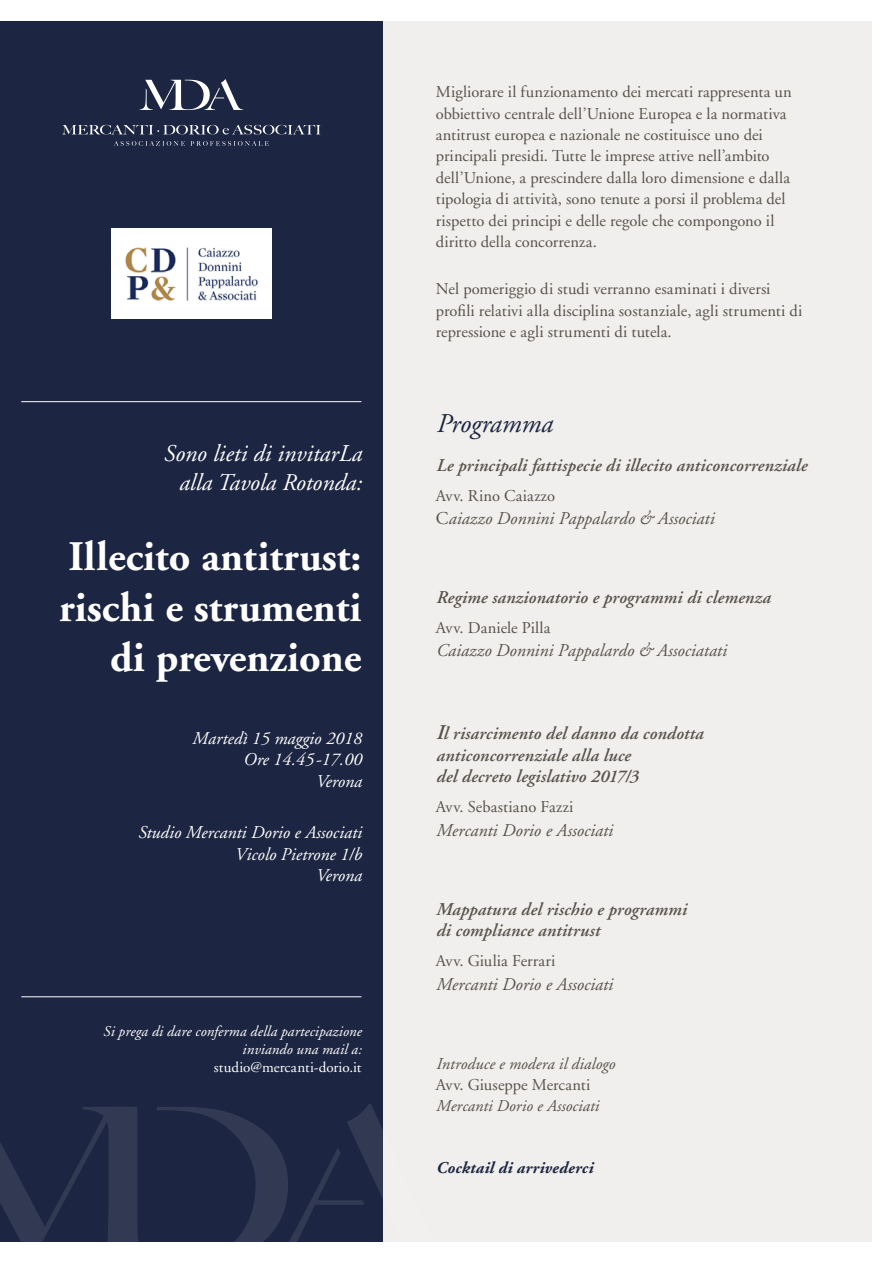
<style>
.page{position:relative;width:893px;height:1263px;background:#fff}
.page>*{position:absolute;margin:0;border:0;box-sizing:border-box;transform-origin:0 0}
.t1{font:700 42px/50.4px "Adobe Garamond";color:#fff;text-align:right}
.t2{font:italic 27px "Adobe Garamond";color:#1c2541}
.t3{font:italic 24px/28.8px "Adobe Garamond";color:#fff;text-align:right}
.t4{font:italic 600 18px/21.6px "Adobe Garamond";letter-spacing:.005em;color:#58524a}
.t5{font:italic 18px "Adobe Garamond";color:#58524a}
.t6{font:italic 18px/21.6px "Adobe Garamond";color:#fff;text-align:right}
.t7{font:16.5px/21.5px "Adobe Garamond";letter-spacing:.005em;color:#58524a}
.t8{font:italic 16.5px "Adobe Garamond";letter-spacing:.005em;color:#58524a}
.t9{font:italic 700 16.5px "Adobe Garamond";letter-spacing:.015em;color:#1c2541}
.t10{font:italic 15px/18px "Adobe Garamond";letter-spacing:.01em;color:#fff;text-align:right}
.t11{font:15px "Adobe Garamond";color:#fff}
.s1{font-style:normal}
.s2{font-size:21px}
</style>
<div class="page">
<div style="left:383px;top:21px;width:489px;height:1221px;background:#f0efed"></div>
<div style="left:0;top:21px;width:383px;height:1221px;background:#1c2541"></div>
<svg style="left:62px;top:79px;width:259px;height:67px"></svg>
<hr style="left:21px;top:996px;width:340px;height:1px;background:#fff">
<hr style="left:21px;top:401px;width:340px;height:1px;background:#fff">
<svg style="left:0;top:1104px;width:383px;height:138px"></svg>
<img style="left:111px;top:229px;width:160px;height:89px">
<h3 class="t3" style="left:163px;top:440px;width:200px">Sono lieti di invitarLa alla Tavola Rotonda:</h3>
<h1 class="t1" style="left:59px;top:532px;width:304px">Illecito antitrust: rischi e strumenti di prevenzione</h1>
<p class="t6" style="left:192px;top:728px;width:171px">Martedì 15 maggio 2018<br>Ore 14.45-17.00<br>Verona</p>
<p class="t6" style="left:138px;top:822px;width:225px">Studio Mercanti Dorio e Associati<br>Vicolo Pietrone 1/b<br>Verona</p>
<p class="t10" style="left:103px;top:1023px;width:260px">Si prega di dare conferma della partecipazione inviando una mail a:</p>
<p class="t11" style="left:214px;top:1059px;width:149px">studio@mercanti-dorio.it</p>
<p class="t7" style="left:436px;top:82px;width:358px">Migliorare il funzionamento dei mercati rappresenta un obbiettivo centrale dell’Unione Europea e la normativa antitrust europea e nazionale ne costituisce uno dei principali presidi. Tutte le imprese attive nell’ambito dell’Unione, a prescindere dalla loro dimensione e dalla tipologia di attività, sono tenute a porsi il problema del rispetto dei principi e delle regole che compongono il diritto della concorrenza.</p>
<p class="t7" style="left:436px;top:279px;width:368px">Nel pomeriggio di studi verranno esaminati i diversi profili relativi alla disciplina sostanziale, agli strumenti di repressione e agli strumenti di tutela.</p>
<h2 class="t2" style="left:436px;top:409px;width:118px">Programma</h2>
<p class="t4" style="left:436px;top:455px;width:372px">Le principali fattispecie di illecito anticoncorrenziale</p>
<p class="t7" style="left:436px;top:485px;width:121px">Avv. Rino Caiazzo</p>
<p class="t5" style="left:436px;top:509px;width:280px"><span class="s1">C</span>aiazzo Donnini Pappalardo &amp; Associati</p>
<p class="t4" style="left:436px;top:587px;width:336px">Regime sanzionatorio e programmi di clemenza</p>
<p class="t7" style="left:436px;top:617px;width:116px">Avv. Daniele Pilla</p>
<p class="t5" style="left:436px;top:641px;width:292px">Caiazzo Donnini Pappalardo &amp; Associatati</p>
<p class="t4" style="left:436px;top:723px;width:269px"><span class="s2">I</span>l risarcimento del danno da condotta anticoncorrenziale alla luce<br>del decreto legislativo 2017/3</p>
<p class="t7" style="left:436px;top:797px;width:139px">Avv. Sebastiano Fazzi</p>
<p class="t5" style="left:436px;top:820px;width:178px">Mercanti Dorio e Associati</p>
<p class="t4" style="left:436px;top:899px;width:252px">Mappatura del rischio e programmi di compliance antitrust</p>
<p class="t7" style="left:436px;top:951px;width:121px">Avv. Giulia Ferrari</p>
<p class="t5" style="left:436px;top:974px;width:178px">Mercanti Dorio e Associati</p>
<p class="t8" style="left:436px;top:1054px;width:180px">Introduce e modera il dialogo</p>
<p class="t7" style="left:436px;top:1074px;width:156px">Avv. Giuseppe Mercanti</p>
<p class="t8" style="left:436px;top:1097px;width:165px">Mercanti Dorio e Associati</p>
<p class="t9" style="left:436px;top:1159px;width:158px">Cocktail di arrivederci</p>
</div>
